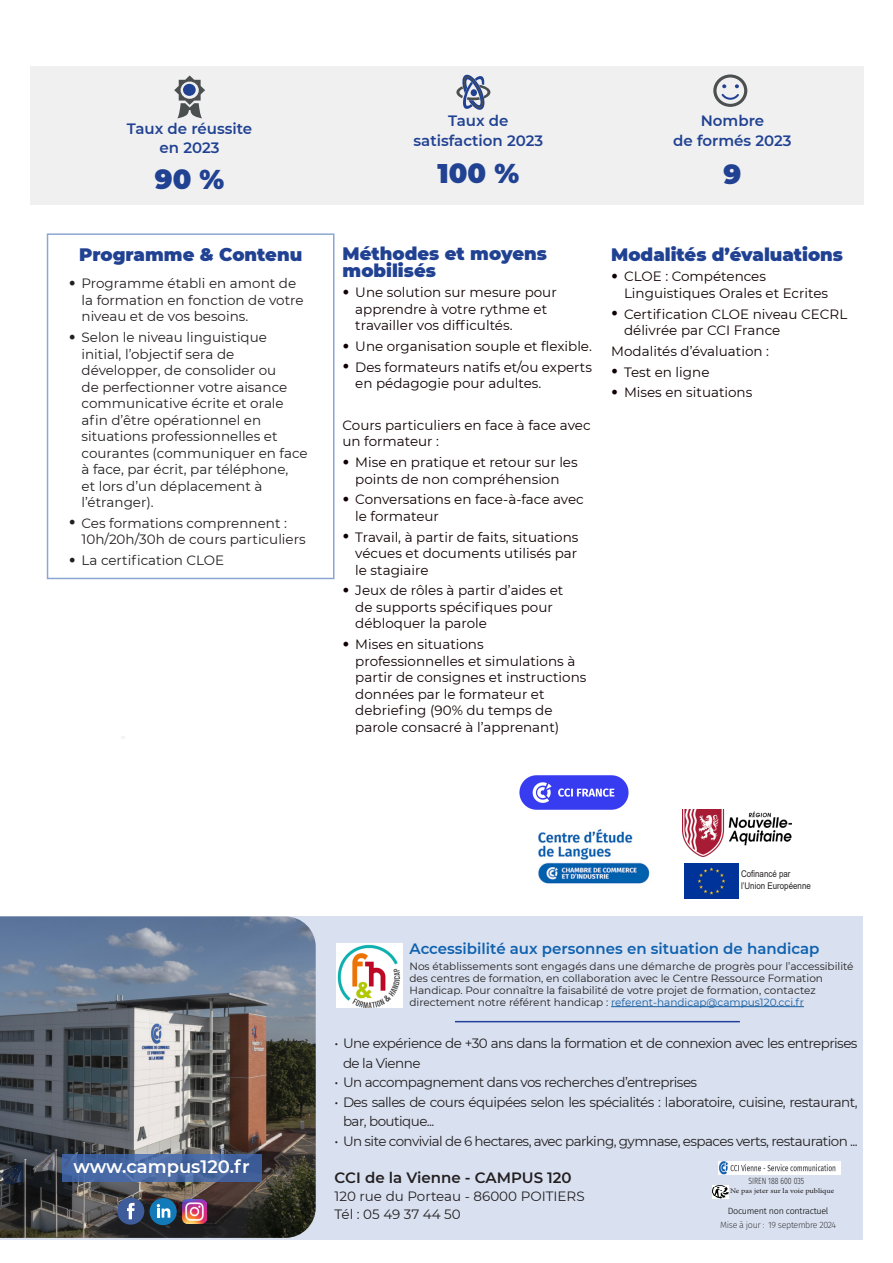
<style>
.page{position:relative;width:893px;height:1263px;background:#fff}
.page>*{position:absolute;margin:0;border:0;box-sizing:border-box;transform-origin:0 0}
.t1{font:900 27px "Montserrat";color:#214292}
.t2{font:900 18px/16.5px "Montserrat";color:#214292}
.t3{font:600 18px "Montserrat";color:#fff}
.t4{font:600 15px "Montserrat";color:#214292}
.t5{font:600 15px "Montserrat";color:#0f61af}
.t6{font:600 15px "Montserrat";color:#231f20}
.t7{font:13.5px/16.5px "Montserrat";color:#100003}
.t8{font:13.5px/16.5px "Montserrat";letter-spacing:-.005em;color:#231f20}
.t9{font:13.5px/19.5px "Montserrat";letter-spacing:-.04em;color:#231f20}
.t10{font:10.5px/12px "Montserrat";color:#231f20}
.t11{font:9.15px "Arial";color:#231f20;scale:.86 1}
.t12{font:200 9px "Fira Sans";letter-spacing:-.04em;color:#231f20}
.t13{font:300 9px "Fira Sans";letter-spacing:-.03em;color:#000}
.t14{font:300 9px "Fira Sans";color:#231f20;scale:.77 1}
.t15{font:7.05px "Minion Pro";color:#231f20;scale:1.16 1}
.s1{font-family:"Minion Pro";font-size:18px}
.s2{color:#175d9e}
</style>
<div class="page">
<div style="left:0;top:916px;width:863px;height:323px;background:#d9e1f0"></div>
<img style="left:0;top:916px;width:316px;height:322px">
<img style="left:719px;top:1161px;width:121px;height:14px">
<img style="left:712px;top:1185px;width:16px;height:9px">
<svg style="left:712px;top:1194px;width:16px;height:4px"></svg>
<div style="left:117px;top:1197px;width:27px;height:28px;background:#3d5c99;border-radius:50%"></div>
<svg style="left:127px;top:1203px;width:8px;height:16px"></svg>
<div style="left:150px;top:1198px;width:27px;height:27px;background:#127ab8;border-radius:50%"></div>
<svg style="left:157px;top:1204px;width:13px;height:13px"></svg>
<img style="left:182px;top:1199px;width:24px;height:24px">
<svg style="left:62px;top:1154px;width:199px;height:28px;background:#4667a1"></svg>
<hr style="left:611px;top:1006px;width:193px;height:1px;background:#175d9e">
<img style="left:337px;top:944px;width:66px;height:63px">
<hr style="left:455px;top:1021px;width:285px;height:1px;background:#223f99">
<div style="left:30px;top:67px;width:833px;height:138px;background:#f0f0f1"></div>
<svg style="left:456px;top:74px;width:34px;height:36px"></svg>
<svg style="left:174px;top:75px;width:31px;height:43px"></svg>
<div style="left:183px;top:84px;width:13px;height:12px;background:#214292;border-radius:50%"></div>
<svg style="left:713px;top:74px;width:34px;height:33px"></svg>
<img style="left:682px;top:810px;width:110px;height:46px">
<img style="left:685px;top:863px;width:53px;height:36px">
<img style="left:519px;top:776px;width:109px;height:34px">
<img style="left:538px;top:829px;width:112px;height:55px">
<p class="t4" style="left:127px;top:118px;width:127px">Taux de réussite</p>
<p class="t4" style="left:160px;top:137px;width:61px">en 2023</p>
<p class="t1" style="left:155px;top:159px;width:71px">90 %</p>
<p class="t4" style="left:701px;top:110px;width:65px">Nombre</p>
<p class="t4" style="left:673px;top:130px;width:120px">de formés 2023</p>
<p class="t4" style="left:448px;top:110px;width:62px">Taux de</p>
<p class="t4" style="left:414px;top:130px;width:131px">satisfaction 2023</p>
<p class="t1" style="left:438px;top:153px;width:83px">100 %</p>
<p class="t1" style="left:723px;top:154px;width:19px">9</p>
<p class="t2" style="left:79px;top:245px;width:225px">Programme &amp; Contenu</p>
<p class="t2" style="left:343px;top:244px;width:206px">Méthodes et moyens mobilisés</p>
<p class="t7" style="left:355px;top:284px;width:203px;text-indent:-13px"><span class="s1">•</span> Une solution sur mesure pour apprendre à votre rythme et travailler vos difficultés.</p>
<p class="t7" style="left:343px;top:337px;width:251px"><span class="s1">•</span> Une organisation souple et flexible.</p>
<p class="t7" style="left:355px;top:358px;width:238px;text-indent:-13px"><span class="s1">•</span> Des formateurs natifs et/ou experts en pédagogie pour adultes.</p>
<p class="t7" style="left:343px;top:416px;width:250px">Cours particuliers en face à face avec un formateur :</p>
<p class="t7" style="left:343px;top:454px;width:237px;text-align:center"><span class="s1">•</span> Mise en pratique et retour sur les points de non compréhension</p>
<p class="t7" style="left:355px;top:491px;width:230px;text-indent:-13px"><span class="s1">•</span> Conversations en face-à-face avec le formateur</p>
<p class="t7" style="left:355px;top:528px;width:225px;text-align:justify;text-indent:-13px"><span class="s1">•</span> Travail, à partir de faits, situations vécues et documents utilisés par le stagiaire</p>
<p class="t7" style="left:355px;top:582px;width:210px;text-indent:-13px"><span class="s1">•</span> Jeux de rôles à partir d’aides et de supports spécifiques pour débloquer la parole</p>
<p class="t7" style="left:355px;top:636px;width:233px;text-indent:-13px"><span class="s1">•</span> Mises en situations professionnelles et simulations à partir de consignes et instructions données par le formateur et debriefing (90% du temps de parole consacré à l’apprenant)</p>
<p class="t8" style="left:82px;top:275px;width:224px;text-indent:-13px"><span class="s1">•</span> Programme établi en amont de la formation en fonction de votre niveau et de vos besoins.</p>
<p class="t8" style="left:82px;top:329px;width:228px;text-indent:-13px"><span class="s1">•</span> Selon le niveau linguistique initial, l’objectif sera de développer, de consolider ou<br>de perfectionner votre aisance communicative écrite et orale afin d’être opérationnel en situations professionnelles et courantes (communiquer en face à face, par écrit, par téléphone,<br>et lors d’un déplacement à l’étranger).</p>
<p class="t8" style="left:82px;top:514px;width:226px;text-indent:-13px"><span class="s1">•</span> Ces formations comprennent :<br>10h/20h/30h de cours particuliers</p>
<p class="t8" style="left:69px;top:552px;width:157px"><span class="s1">•</span> La certification CLOE</p>
<p class="t2" style="left:611px;top:245px;width:233px">Modalités d’évaluations</p>
<p class="t7" style="left:624px;top:268px;width:206px;text-indent:-13px"><span class="s1">•</span> CLOE : Compétences<br>Linguistiques Orales et Ecrites</p>
<p class="t7" style="left:624px;top:305px;width:225px;text-indent:-13px"><span class="s1">•</span> Certification CLOE niveau CECRL délivrée par CCI France</p>
<p class="t7" style="left:611px;top:342px;width:159px">Modalités d’évaluation :</p>
<p class="t7" style="left:611px;top:363px;width:100px"><span class="s1">•</span> Test en ligne</p>
<p class="t7" style="left:611px;top:384px;width:143px"><span class="s1">•</span> Mises en situations</p>
<p class="t11" style="left:741px;top:867px;width:59px">Cofinancé par</p>
<p class="t11" style="left:741px;top:879px;width:83px">l’Union Européenne</p>
<h2 class="t3" style="left:73px;top:1154px;width:178px">www.campus120.fr</h2>
<p class="t5" style="left:409px;top:938px;width:411px">Accessibilité aux personnes en situation de handicap</p>
<p class="t10" style="left:409px;top:960px;width:446px">Nos établissements sont engagés dans une démarche de progrès pour l’accessibilité des centres de formation, en collaboration avec le Centre Ressource Formation Handicap. Pour connaître la faisabilité de votre projet de formation, contactez directement notre référent handicap : <span class="s2">referent-handicap@campus120.cci.fr</span></p>
<p class="t9" style="left:343px;top:1033px;width:516px;text-indent:-9px">• Une expérience de +30 ans dans la formation et de connexion avec les entreprises de la Vienne</p>
<p class="t9" style="left:334px;top:1072px;width:364px">• Un accompagnement dans vos recherches d’entreprises</p>
<p class="t9" style="left:343px;top:1091px;width:516px;text-indent:-9px">• Des salles de cours équipées selon les spécialités : laboratoire, cuisine, restaurant, bar, boutique...</p>
<p class="t9" style="left:334px;top:1130px;width:525px">• Un site convivial de 6 hectares, avec parking, gymnase, espaces verts, restauration ...</p>
<p class="t6" style="left:334px;top:1167px;width:239px">CCI de la Vienne - CAMPUS 120</p>
<p class="t8" style="left:334px;top:1187px;width:252px;line-height:18px">120 rue du Porteau - 86000 POITIERS<br>Tél : 05 49 37 44 50</p>
<p class="t12" style="left:720px;top:1219px;width:117px">Mise à jour : 19 septembre 2024</p>
<p class="t14" style="left:748px;top:1175px;width:74px">SIREN 188 600 035</p>
<p class="t15" style="left:730px;top:1185px;width:91px">Ne pas jeter sur la voie publique</p>
<p class="t13" style="left:728px;top:1204px;width:102px">Document non contractuel</p>
</div>
